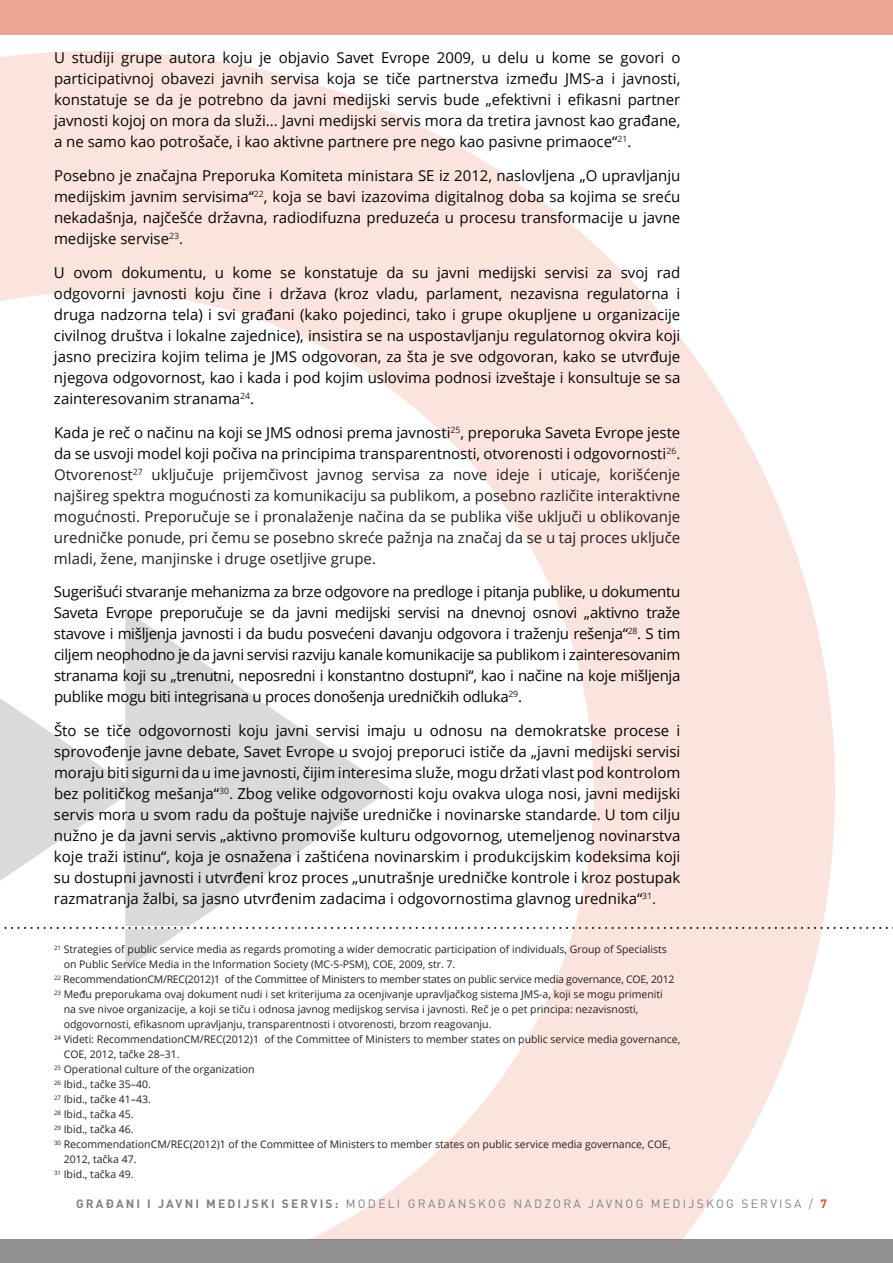
<style>
.page{position:relative;width:893px;height:1263px;background:#fff}
.page>*{position:absolute;margin:0;border:0;box-sizing:border-box;transform-origin:0 0}
.t1{font:15px/21px "Open Sans";color:#040503;text-align:justify}
.t2{font:15px/21px "Open Sans";color:#231f20}
.t3{font:12px "DIN Pro";letter-spacing:.19em;color:#808285}
.t4{font:10.5px "Open Sans";color:#231f20}
.t5{font:10.5px "Open Sans";letter-spacing:-.02em;color:#231f20}
.s1{color:#231f20}
.s2{color:#040503}
.s3{font-weight:700}
.s4{font-weight:700;color:#e04c27}
</style>
<div class="page">
<div style="left:0;top:0;width:893px;height:34px;background:#efa593"></div>
<div style="left:0;top:1239px;width:893px;height:24px;background:#918f8f"></div>
<svg style="left:4px;top:927px;width:889px;height:2px"></svg>
<p class="t1" style="left:54px;top:47px;width:628px">U studiji grupe autora koju je objavio Savet Evrope 2009, u delu u kome se govori o participativnoj obavezi javnih servisa koja se tiče partnerstva između JMS-a i javnosti, konstatuje se da je potrebno da javni medijski servis bude „efektivni i efikasni partner javnosti kojoj on mora da služi... Javni medijski servis mora da tretira javnost kao građane, a ne samo kao potrošače, i kao aktivne partnere pre nego kao pasivne primaoce“<sup>21</sup>.</p>
<p class="t1" style="left:54px;top:165px;width:628px">Posebno je značajna Preporuka Komiteta ministara SE iz 2012, naslovljena „O upravljanju medijskim javnim servisima“<sup>22</sup>, koja se bavi izazovima digitalnog doba sa kojima se sreću nekadašnja, najčešće državna, radiodifuzna preduzeća u procesu transformacije u javne medijske servise<sup>23</sup><span class="s1">.</span></p>
<p class="t1" style="left:54px;top:261px;width:628px">U ovom dokumentu, u kome se konstatuje da su javni medijski servisi za svoj rad odgovorni javnosti koju čine i država (kroz vladu, parlament, nezavisna regulatorna i druga nadzorna tela) i svi građani (kako pojedinci, tako i grupe okupljene u organizacije civilnog društva i lokalne zajednice), insistira se na uspostavljanju regulatornog okvira koji jasno precizira kojim telima je JMS odgovoran, za šta je sve odgovoran, kako se utvrđuje njegova odgovornost, kao i kada i pod kojim uslovima podnosi izveštaje i konsultuje se sa zainteresovanim stranama<sup>24</sup>.</p>
<p class="t2" style="left:54px;top:421px;width:628px"><span class="s2">Kada je reč o načinu na koji se JMS odnosi prema javnosti</span><sup>25</sup><span class="s2">, preporuka Saveta Evrope jeste da se usvoji model koji počiva na principima transparentnosti, otvorenosti i odgovornosti</span><sup>26</sup>.<br>Otvorenost<sup>27</sup> uključuje prijemčivost javnog servisa za nove ideje i uticaje, korišćenje najšireg spektra mogućnosti za komunikaciju sa publikom, a posebno različite interaktivne mogućnosti. Preporučuje se i pronalaženje načina da se publika više uključi u oblikovanje uredničke ponude, pri čemu se posebno skreće pažnja na značaj da se u taj proces uključe mladi, žene, manjinske i druge osetljive grupe.</p>
<p class="t1" style="left:54px;top:581px;width:628px">Sugerišući stvaranje mehanizma za brze odgovore na predloge i pitanja publike, u dokumentu Saveta Evrope preporučuje se da javni medijski servisi na dnevnoj osnovi „aktivno traže stavove i mišljenja javnosti i da budu posvećeni davanju odgovora i traženju rešenja“<sup>28</sup><span class="s1">.</span> S tim ciljem neophodno je da javni servisi razviju kanale komunikacije sa publikom i zainteresovanim stranama koji su „trenutni, neposredni i konstantno dostupni“, kao i načine na koje mišljenja publike mogu biti integrisana u proces donošenja uredničkih odluka<sup>29</sup>.</p>
<p class="t1" style="left:54px;top:720px;width:628px">Što se tiče odgovornosti koju javni servisi imaju u odnosu na demokratske procese i sprovođenje javne debate, Savet Evrope u svojoj preporuci ističe da „javni medijski servisi moraju biti sigurni da u ime javnosti, čijim interesima služe, mogu držati vlast pod kontrolom bez političkog mešanja“<sup>30</sup><span class="s1">.</span> Zbog velike odgovornosti koju ovakva uloga nosi, javni medijski servis mora u svom radu da poštuje najviše uredničke i novinarske standarde. U tom cilju nužno je da javni servis „aktivno promoviše kulturu odgovornog, utemeljenog novinarstva koje traži istinu“, koja je osnažena i zaštićena novinarskim i produkcijskim kodeksima koji su dostupni javnosti i utvrđeni kroz proces „unutrašnje uredničke kontrole i kroz postupak razmatranja žalbi, sa jasno utvrđenim zadacima i odgovornostima glavnog urednika“<sup>31</sup><span class="s1">.</span></p>
<p class="t4" style="left:54px;top:942px;width:614px"><sup>21</sup> Strategies of public service media as regards promoting a wider democratic participation of individuals, Group of Specialists</p>
<p class="t4" style="left:64px;top:957px;width:393px">on Public Service Media in the Information Society (MC-S-PSM), COE, 2009, str. 7.</p>
<p class="t5" style="left:54px;top:972px;width:622px"><sup>22</sup> RecommendationCM/REC(2012)1 of the Committee of Ministers to member states on public service media governance, COE, 2012</p>
<p class="t4" style="left:54px;top:987px;width:610px"><sup>23</sup> Među preporukama ovaj dokument nudi i set kriterijuma za ocenjivanje upravljačkog sistema JMS-a, koji se mogu primeniti</p>
<p class="t4" style="left:64px;top:1002px;width:576px">na sve nivoe organizacije, a koji se tiču i odnosa javnog medijskog servisa i javnosti. Reč je o pet principa: nezavisnosti,</p>
<p class="t4" style="left:64px;top:1017px;width:429px">odgovornosti, efikasnom upravljanju, transparentnosti i otvorenosti, brzom reagovanju.</p>
<p class="t4" style="left:54px;top:1032px;width:628px"><sup>24</sup> Videti: RecommendationCM/REC(2012)1 of the Committee of Ministers to member states on public service media governance,</p>
<p class="t4" style="left:64px;top:1047px;width:118px">COE, 2012, tačke 28–31.</p>
<p class="t4" style="left:54px;top:1062px;width:202px"><sup>25</sup> Operational culture of the organization</p>
<p class="t4" style="left:54px;top:1077px;width:99px"><sup>26</sup> Ibid., tačke 35–40.</p>
<p class="t4" style="left:54px;top:1092px;width:99px"><sup>27</sup> Ibid., tačke 41–43.</p>
<p class="t4" style="left:54px;top:1107px;width:81px"><sup>28</sup> Ibid., tačka 45.</p>
<p class="t4" style="left:54px;top:1122px;width:81px"><sup>29</sup> Ibid., tačka 46.</p>
<p class="t4" style="left:54px;top:1137px;width:618px"><sup>30</sup> RecommendationCM/REC(2012)1 of the Committee of Ministers to member states on public service media governance, COE,</p>
<p class="t4" style="left:64px;top:1152px;width:74px">2012, tačka 47.</p>
<p class="t4" style="left:54px;top:1167px;width:81px"><sup>31</sup> Ibid., tačka 49.</p>
<p class="t3" style="left:76px;top:1196px;width:752px"><span class="s3">GRAĐANI I JAVNI MEDIJSKI SERVIS:</span> MODELI GRAĐANSKOG NADZORA JAVNOG M EDIJSKOG SERVISA / <span class="s4">7</span></p>
</div>
